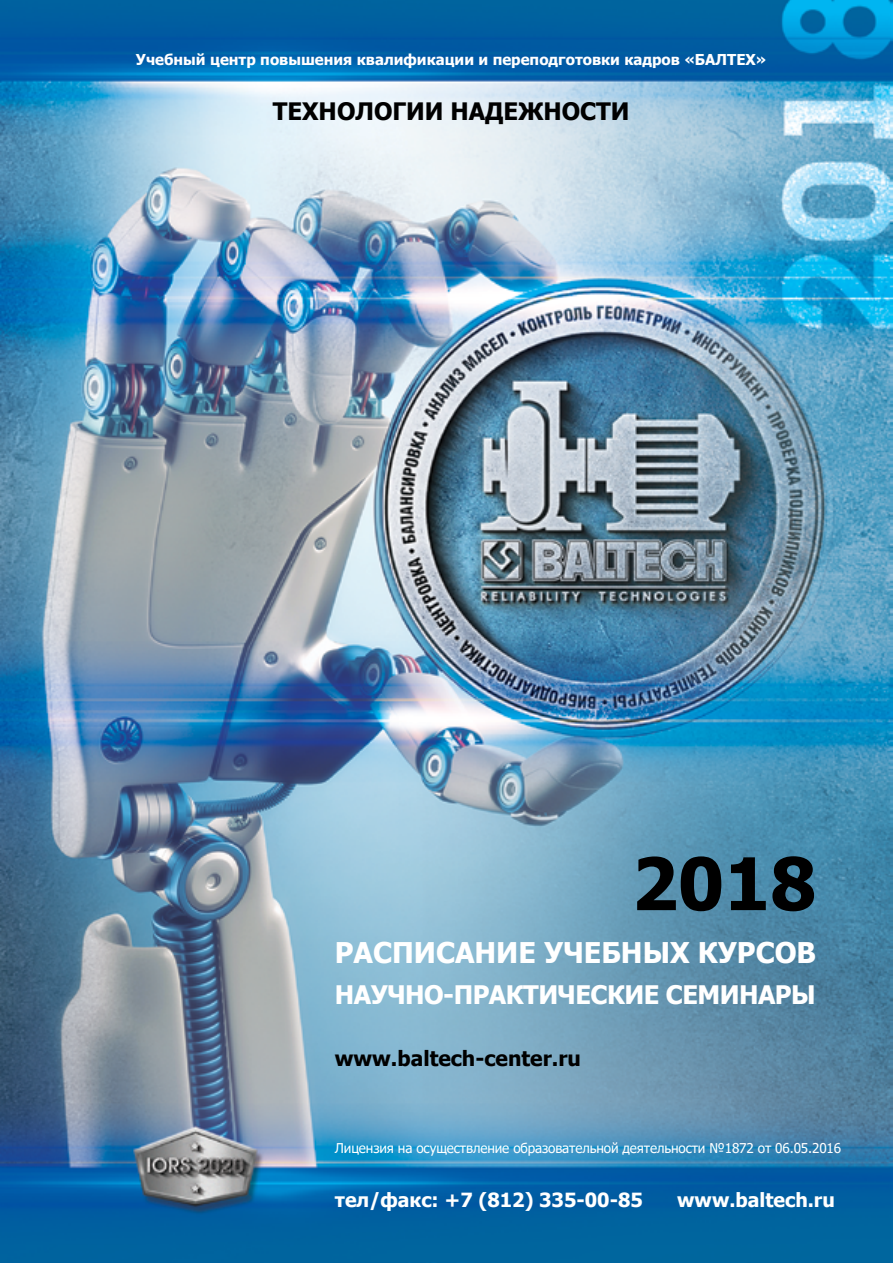
<style>
.page{position:relative;width:893px;height:1263px;background:#fff}
.page>*{position:absolute;margin:0;border:0;box-sizing:border-box;transform-origin:0 0}
.t1{font:700 72.45px "Tahoma";color:#000}
.t2{font:700 28.5px "Tahoma";color:#fff}
.t3{font:700 25.5px "Tahoma";letter-spacing:-.02em;color:#fff}
.t4{font:700 24px "Tahoma";color:#000}
.t5{font:700 21px "Tahoma";color:#000}
.t6{font:700 19.5px "Tahoma";color:#fff}
.t7{font:700 15px "Tahoma";color:#fff}
.t8{font:13.5px "Tahoma";letter-spacing:-.01em;color:#fff}
</style>
<div class="page">
<img style="left:0;top:0;width:893px;height:1263px">
<p class="t7" style="left:136px;top:49px;width:632px">Учебный центр повышения квалификации и переподготовки кадров «БАЛТЕХ»</p>
<h3 class="t4" style="left:273px;top:95px;width:358px">ТЕХНОЛОГИИ НАДЕЖНОСТИ</h3>
<h1 class="t1" style="left:632px;top:833px;width:186px">2018</h1>
<h2 class="t2" style="left:335px;top:932px;width:483px">РАСПИСАНИЕ УЧЕБНЫХ КУРСОВ</h2>
<h3 class="t3" style="left:335px;top:977px;width:482px">НАУЧНО-ПРАКТИЧЕСКИЕ СЕМИНАРЫ</h3>
<h3 class="t5" style="left:335px;top:1044px;width:248px">www.baltech-center.ru</h3>
<p class="t8" style="left:335px;top:1139px;width:508px">Лицензия на осуществление образовательной деятельности №1872 от 06.05.2016</p>
<h3 class="t6" style="left:335px;top:1186px;width:310px">тел/факс: +7 (812) 335-00-85</h3>
<h3 class="t6" style="left:677px;top:1186px;width:159px">www.baltech.ru</h3>
</div>
